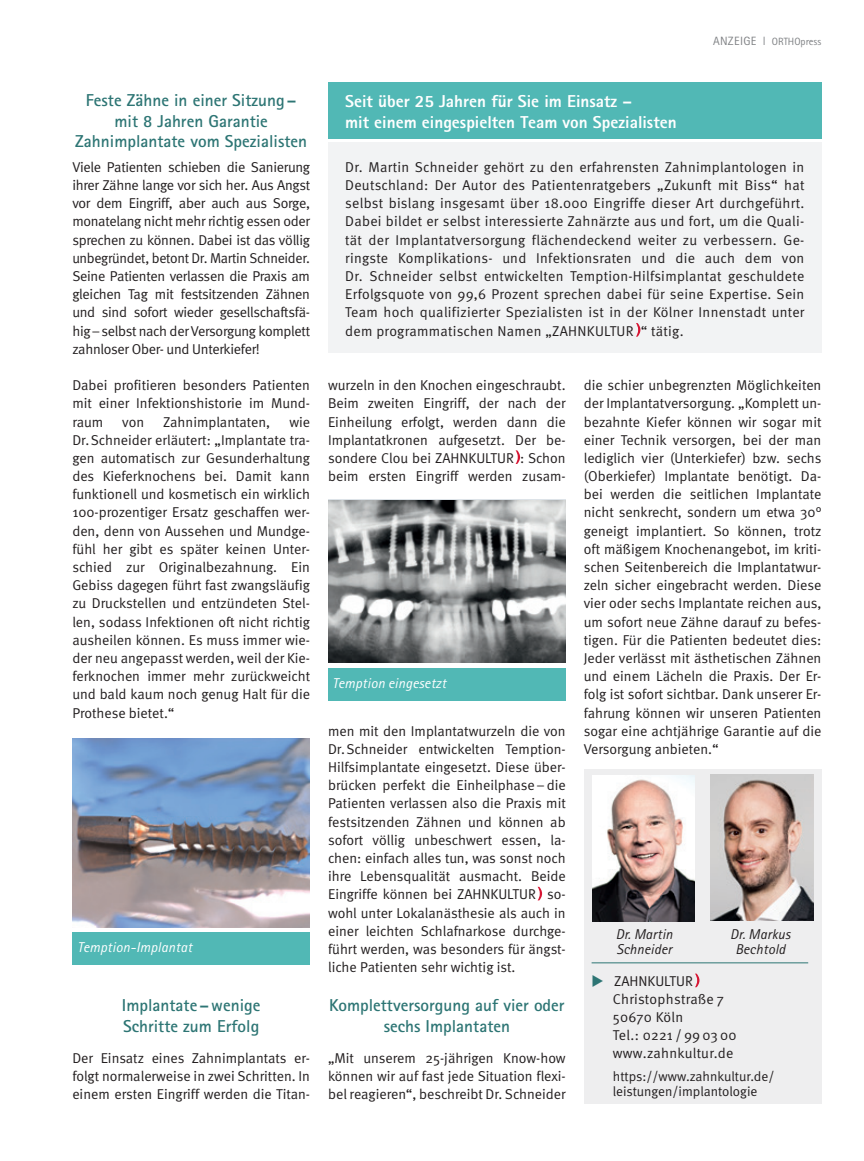
<style>
.page{position:relative;width:864px;height:1161px;background:#fff}
.page>*{position:absolute;margin:0;border:0;box-sizing:border-box;transform-origin:0 0}
.t1{font:700 17.25px/20.7px "Rotis Sans Serif";color:#2d7574;text-align:center}
.t2{font:800 17.25px/21px "Rotis Sans Serif";color:#fff}
.t3{font:14.25px/18.1px "Meta Normal";color:#231f20;text-align:justify}
.t4{font:italic 14.25px "Rotis Sans Serif";letter-spacing:.01em;color:#fff}
.t5{font:italic 14.25px/15px "Rotis Sans Serif";letter-spacing:.01em;color:#231f20}
.t6{font:13.5px/15px "Meta Normal";color:#231f20}
.t7{font:10.5px "Rotis Sans Serif";color:#808285}
.s1{font-size:12px}
.s2{color:#2d7574}
</style>
<div class="page">
<div style="left:583px;top:769px;width:238px;height:334px;background:#eeeeef"></div>
<img style="left:328px;top:501px;width:237px;height:161px">
<div style="left:328px;top:668px;width:237px;height:33px;background:#51b8b5"></div>
<img style="left:72px;top:739px;width:238px;height:188px">
<div style="left:72px;top:931px;width:238px;height:33px;background:#51b8b5"></div>
<img style="left:592px;top:776px;width:102px;height:145px">
<img style="left:710px;top:774px;width:102px;height:146px">
<div style="left:328px;top:142px;width:493px;height:211px;background:#f2f3f4"></div>
<svg style="left:636px;top:323px;width:4px;height:14px"></svg>
<div style="left:328px;top:82px;width:493px;height:57px;background:#51b8b5"></div>
<svg style="left:515px;top:450px;width:5px;height:14px"></svg>
<svg style="left:537px;top:887px;width:5px;height:13px"></svg>
<svg style="left:695px;top:973px;width:4px;height:14px"></svg>
<hr style="left:591px;top:962px;width:216px;height:1px;background:#2d7574">
<p class="t7" style="left:712px;top:35px;width:110px"><span class="s1">ANZEIGE l</span> ORTHOpress</p>
<p class="t1" style="left:75px;top:89px;width:233px">Feste Zähne in einer Sitzung– mit 8 Jahren Garantie<br>Zahnimplantate vom Spezialisten</p>
<p class="t3" style="left:72px;top:158px;width:239px">Viele Patienten schieben die Sanierung ihrer Zähne lange vor sich her. Aus Angst vor dem Eingriff, aber auch aus Sorge, monatelang nicht mehr richtig essen oder sprechen zu können. Dabei ist das völlig unbegründet, betont Dr. Martin Schneider.<br>Seine Patienten verlassen die Praxis am gleichen Tag mit festsitzenden Zähnen und sind sofort wieder gesellschaftsfä&shy;hig–selbst nach der Versorgung komplett zahnloser Ober- und Unterkiefer!</p>
<p class="t3" style="left:72px;top:376px;width:239px">Dabei profitieren besonders Patienten mit einer Infektionshistorie im Mund&shy;raum</p>
<p class="t3" style="left:122px;top:412px;width:23px">von</p>
<p class="t3" style="left:163px;top:412px;width:108px">Zahnimplantaten,</p>
<p class="t3" style="left:72px;top:412px;width:239px;text-indent:217px">wie Dr.Schneider erläutert: „Implantate tra&shy;gen automatisch zur Gesunderhaltung des Kieferknochens bei. Damit kann funktionell und kosmetisch ein wirklich 100-prozentiger Ersatz geschaffen wer&shy;den, denn von Aussehen und Mundge&shy;fühl her gibt es später keinen Unter&shy;schied zur Originalbezahnung. Ein Gebiss dagegen führt fast zwangsläufig zu Druckstellen und entzündeten Stel&shy;len, sodass Infektionen oft nicht richtig ausheilen können. Es muss immer wie&shy;der neu angepasst werden, weil der Kie&shy;ferknochen immer mehr zurückweicht und bald kaum noch genug Halt für die Prothese bietet.“</p>
<p class="t4" style="left:77px;top:938px;width:116px">Temption-Implantat</p>
<p class="t1" style="left:122px;top:994px;width:140px;text-align:left">Implantate–wenige<br>Schritte zum Erfolg</p>
<p class="t3" style="left:72px;top:1049px;width:239px">Der Einsatz eines Zahnimplantats er&shy;folgt normalerweise in zwei Schritten. In einem ersten Eingriff werden die Titan-</p>
<p class="t2" style="left:345px;top:90px;width:333px">Seit über 25 Jahren für Sie im Einsatz –<br>mit einem eingespielten Team von Spezialisten</p>
<p class="t3" style="left:345px;top:158px;width:460px">Dr. Martin Schneider gehört zu den erfahrensten Zahnimplantologen in Deutschland: Der Autor des Patientenratgebers „Zukunft mit Biss“ hat selbst bislang insgesamt über 18.000 Eingriffe dieser Art durchgeführt.<br>Dabei bildet er selbst interessierte Zahnärzte aus und fort, um die Quali&shy;tät der Implantatversorgung flächendeckend weiter zu verbessern. Ge&shy;ringste Komplikations- und Infektionsraten und die auch dem von Dr. Schneider selbst entwickelten Temption-Hilfsimplantat geschuldete Erfolgsquote von 99,6 Prozent sprechen dabei für seine Expertise. Sein Team hoch qualifizierter Spezialisten ist in der Kölner Innenstadt unter dem programmatischen Namen „ZAHNKULTUR “ tätig.</p>
<p class="t3" style="left:328px;top:376px;width:239px">wurzeln in den Knochen eingeschraubt.<br>Beim zweiten Eingriff, der nach der Einheilung erfolgt, werden dann die Implantatkronen aufgesetzt. Der be&shy;sondere Clou bei ZAHNKULTUR : Schon beim ersten Eingriff werden zusam-</p>
<p class="t4" style="left:332px;top:674px;width:115px">Temption eingesetzt</p>
<p class="t3" style="left:328px;top:721px;width:239px">men mit den Implantatwurzeln die von Dr.Schneider entwickelten Temption-Hilfsimplantate eingesetzt. Diese über&shy;brücken perfekt die Einheilphase–die Patienten verlassen also die Praxis mit festsitzenden Zähnen und können ab sofort völlig unbeschwert essen, la&shy;chen: einfach alles tun, was sonst noch ihre Lebensqualität ausmacht. Beide Eingriffe können bei ZAHNKULTUR so&shy;wohl unter Lokalanästhesie als auch in einer leichten Schlafnarkose durchge&shy;führt werden, was besonders für ängst&shy;liche Patienten sehr wichtig ist.</p>
<p class="t1" style="left:329px;top:994px;width:237px">Komplettversorgung auf vier oder sechs Implantaten</p>
<p class="t3" style="left:328px;top:1049px;width:239px">„Mit unserem 25-jährigen Know-how können wir auf fast jede Situation flexi&shy;bel reagieren“, beschreibt Dr. Schneider</p>
<p class="t3" style="left:583px;top:376px;width:239px">die schier unbegrenzten Möglichkeiten der Implantatversorgung. „Komplett un&shy;bezahnte Kiefer können wir sogar mit einer Technik versorgen, bei der man lediglich vier (Unterkiefer) bzw. sechs (Oberkiefer) Implantate benötigt. Da&shy;bei werden die seitlichen Implantate nicht senkrecht, sondern um etwa 30° geneigt implantiert. So können, trotz oft mäßigem Knochenangebot, im kriti&shy;schen Seitenbereich die Implantatwur&shy;zeln sicher eingebracht werden. Diese vier oder sechs Implantate reichen aus, um sofort neue Zähne darauf zu befes&shy;tigen. Für die Patienten bedeutet dies:<br>Jeder verlässt mit ästhetischen Zähnen und einem Lächeln die Praxis. Der Er&shy;folg ist sofort sichtbar. Dank unserer Er&shy;fahrung können wir unseren Patienten sogar eine achtjährige Garantie auf die Versorgung anbieten.“</p>
<p class="t5" style="left:615px;top:927px;width:58px">Dr. Martin<br>Schneider</p>
<p class="t5" style="left:730px;top:927px;width:62px;text-align:center">Dr. Markus<br>Bechtold</p>
<p class="t3" style="left:612px;top:971px;width:125px;text-align:left;text-indent:-21px"><span class="s2">◆</span> ZAHNKULTUR<br>Christophstraße 7<br>50670 Köln<br>Tel.: 0221 / 99 03 00 www.zahnkultur.de</p>
<p class="t6" style="left:612px;top:1069px;width:163px">https://www.zahnkultur.de/ leistungen/implantologie</p>
</div>
